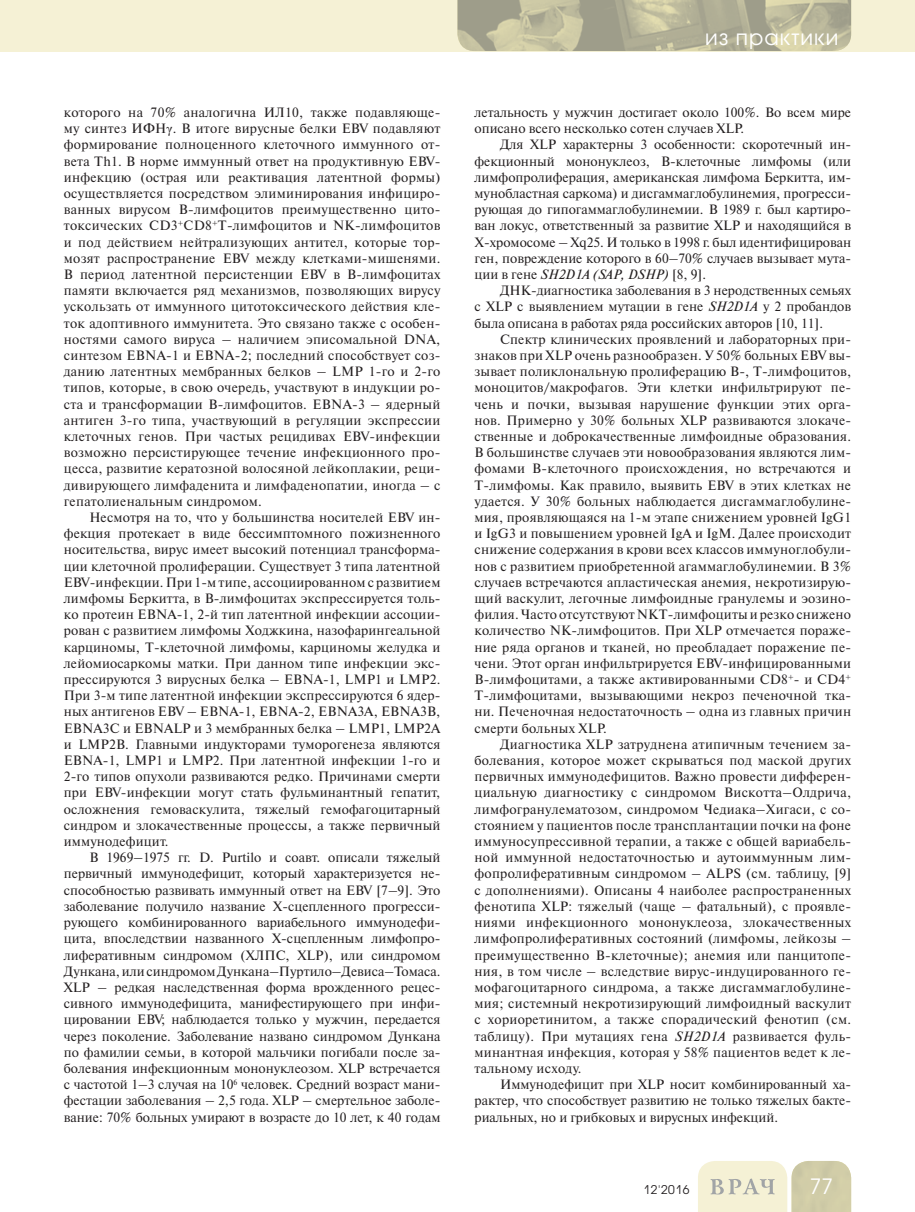
<style>
.page{position:relative;width:915px;height:1212px;background:#fff}
.page>*{position:absolute;margin:0;border:0;box-sizing:border-box;transform-origin:0 0}
.t1{font:21px "Avant Garde Gothic C";letter-spacing:.05em;color:#fff}
.t2{font:13.5px/16.2px "Newton C";color:#231f20;text-align:justify}
.t3{font:12px "Avant Garde Gothic C";letter-spacing:.05em;color:#231f20}
.s1{font-family:"Times New Roman"}
.s2{font-style:italic}
</style>
<div class="page">
<div style="left:0;top:0;width:914px;height:51px;background:#f5f1d5"></div>
<svg style="left:698px;top:1161px;width:152px;height:51px;background:#e3e0c4"></svg>
<img style="left:457px;top:0;width:393px;height:51px">
<p class="t2" style="left:64px;top:106px;width:378px">которого на 70% аналогична ИЛ10, также подавляюще&shy;му синтез ИФН<span class="s1">γ</span>. В итоге вирусные белки EBV подавляют формирование полноценного клеточного иммунного от&shy;вета Th1. В норме иммунный ответ на продуктивную EBV&shy;инфекцию (острая или реактивация латентной формы) осуществляется посредством элиминирования инфициро&shy;ванных вирусом В-лимфоцитов преимущественно цито&shy;токсических СD3<sup>+</sup>CD8<sup>+</sup>Т-лимфоцитов и NK-лимфоцитов и под действием нейтрализующих антител, которые тор&shy;мозят распространение EBV между клетками-мишенями.<br>В период латентной персистенции EBV в В-лимфоцитах памяти включается ряд механизмов, позволяющих вирусу ускользать от иммунного цитотоксического действия кле&shy;ток адоптивного иммунитета. Это связано также с особен&shy;ностями самого вируса – наличием эписомальной DNA, синтезом EBNA-1 и EBNA-2; последний способствует соз&shy;данию латентных мембранных белков – LMP 1-го и 2-го типов, которые, в свою очередь, участвуют в индукции ро&shy;ста и трансформации В-лимфоцитов. EBNA-3 – ядерный антиген 3-го типа, участвующий в регуляции экспрессии клеточных генов. При частых рецидивах EBV-инфекции возможно персистирующее течение инфекционного про&shy;цесса, развитие кератозной волосяной лейкоплакии, реци&shy;дивирующего лимфаденита и лимфаденопатии, иногда – с гепатолиенальным синдромом.</p>
<p class="t2" style="left:64px;top:511px;width:378px;text-indent:26px">Несмотря на то, что у большинства носителей EBV ин&shy;фекция протекает в виде бессимптомного пожизненного носительства, вирус имеет высокий потенциал трансформа&shy;ции клеточной пролиферации. Существует 3 типа латентной EBV-инфекции. При 1-м типе, ассоциированном с развитием лимфомы Беркитта, в В-лимфоцитах экспрессируется толь&shy;ко протеин EBNA-1, 2-й тип латентной инфекции ассоции&shy;рован с развитием лимфомы Ходжкина, назофарингеальной карциномы, Т-клеточной лимфомы, карциномы желудка и лейомиосаркомы матки. При данном типе инфекции экс&shy;прессируются 3 вирусных белка – EBNA-1, LMP1 и LMP2.<br>При 3-м типе латентной инфекции экспрессируются 6 ядер&shy;ных антигенов EBV – EBNA-1, EBNA-2, EBNA3A, EBNA3B, EBNA3C и EBNALP и 3 мембранных белка – LMP1, LMP2A и LMP2B. Главными индукторами туморогенеза являются EBNA-1, LMP1 и LMP2. При латентной инфекции 1-го и 2-го типов опухоли развиваются редко. Причинами смерти при EBV-инфекции могут стать фульминантный гепатит, осложнения гемоваскулита, тяжелый гемофагоцитарный синдром и злокачественные процессы, а также первичный иммунодефицит.</p>
<p class="t2" style="left:64px;top:851px;width:378px;text-indent:26px">В 1969–1975 гг. D. Purtilo и соавт. описали тяжелый первичный иммунодефицит, который характеризуется не&shy;способностью развивать иммунный ответ на EBV [7–9]. Это заболевание получило название Х-сцепленного прогресси&shy;рующего комбинированного вариабельного иммунодефи&shy;цита, впоследствии названного Х-сцепленным лимфопро&shy;лиферативным синдромом (ХЛПС, XLP), или синдромом Дункана, или синдромом Дункана–Пуртило–Девиса–Томаса.<br>XLP – редкая наследственная форма врожденного рецес&shy;сивного иммунодефицита, манифестирующего при инфи&shy;цировании EBV; наблюдается только у мужчин, передается через поколение. Заболевание названо синдромом Дункана по фамилии семьи, в которой мальчики погибали после за&shy;болевания инфекционным мононуклеозом. XLP встречается с частотой 1–3 случая на 10<sup>6</sup> человек. Средний возраст мани&shy;фестации заболевания – 2,5 года. XLP – смертельное заболе&shy;вание: 70% больных умирают в возрасте до 10 лет, к 40 годам</p>
<h1 class="t1" style="left:704px;top:27px;width:135px">из практики</h1>
<p class="t2" style="left:474px;top:106px;width:378px">летальность у мужчин достигает около 100%. Во всем мире описано всего несколько сотен случаев XLP.</p>
<p class="t2" style="left:474px;top:138px;width:378px;text-indent:26px">Для XLP характерны 3 особенности: скоротечный ин&shy;фекционный мононуклеоз, В-клеточные лимфомы (или лимфопролиферация, американская лимфома Беркитта, им&shy;мунобластная саркома) и дисгаммаглобулинемия, прогресси&shy;рующая до гипогаммаглобулинемии. В 1989 г. был картиро&shy;ван локус, ответственный за развитие XLP и находящийся в Х-хромосоме – Xq25. И только в 1998 г. был идентифицирован ген, повреждение которого в 60–70% случаев вызывает мута&shy;ции в гене <span class="s2">SH2D1A (SAP, DSHP)</span> [8, 9].</p>
<p class="t2" style="left:474px;top:284px;width:378px;text-indent:26px">ДНК-диагностика заболевания в 3 неродственных семьях с XLP с выявлением мутации в гене <span class="s2">SH2D1A</span> у 2 пробандов была описана в работах ряда российских авторов [10, 11].</p>
<p class="t2" style="left:474px;top:332px;width:378px;text-indent:26px">Спектр клинических проявлений и лабораторных при&shy;знаков при XLP очень разнообразен. У 50% больных EBV вы&shy;зывает поликлональную пролиферацию В-, Т-лимфоцитов, моноцитов/макрофагов. Эти клетки инфильтрируют пе&shy;чень и почки, вызывая нарушение функции этих орга&shy;нов. Примерно у 30% больных XLP развиваются злокаче&shy;ственные и доброкачественные лимфоидные образования.<br>В большинстве случаев эти новообразования являются лим&shy;фомами В-клеточного происхождения, но встречаются и Т-лимфомы. Как правило, выявить EBV в этих клетках не удается. У 30% больных наблюдается дисгаммаглобулине&shy;мия, проявляющаяся на 1-м этапе снижением уровней IgG1 и IgG3 и повышением уровней IgA и IgM. Далее происходит снижение содержания в крови всех классов иммуноглобули&shy;нов с развитием приобретенной агаммаглобулинемии. В 3% случаев встречаются апластическая анемия, некротизирую&shy;щий васкулит, легочные лимфоидные гранулемы и эозино&shy;филия. Часто отсутствуют NKT-лимфоциты и резко снижено количество NK-лимфоцитов. При XLP отмечается пораже&shy;ние ряда органов и тканей, но преобладает поражение пе&shy;чени. Этот орган инфильтрируется EBV-инфицированными В-лимфоцитами, а также активированными CD8<sup>+</sup>- и CD4<sup>+ </sup>T-лимфоцитами, вызывающими некроз печеночной тка&shy;ни. Печеночная недостаточность – одна из главных причин смерти больных XLP.</p>
<p class="t2" style="left:474px;top:737px;width:378px;text-indent:26px">Диагностика XLP затруднена атипичным течением за&shy;болевания, которое может скрываться под маской других первичных иммунодефицитов. Важно провести дифферен&shy;циальную диагностику с синдромом Вискотта–Олдрича, лимфогранулематозом, синдромом Чедиака–Хигаси, с со&shy;стоянием у пациентов после трансплантации почки на фоне иммуносупрессивной терапии, а также с общей вариабель&shy;ной иммунной недостаточностью и аутоиммунным лим&shy;фопролиферативным синдромом – ALPS (см. таблицу, [9] с дополнениями). Описаны 4 наиболее распроcтраненных фенотипа XLP: тяжелый (чаще – фатальный), с проявле&shy;ниями инфекционного мононуклеоза, злокачественных лимфопролиферативных состояний (лимфомы, лейкозы – преимущественно В-клеточные); анемия или панцитопе&shy;ния, в том числе – вследствие вирус-индуцированного ге&shy;мофагоцитарного синдрома, а также дисгаммаглобулине&shy;мия; системный некротизирующий лимфоидный васкулит с хориоретинитом, а также спорадический фенотип (см. таблицу). При мутациях гена <span class="s2">SH2D1A</span> развивается фуль&shy;минантная инфекция, которая у 58% пациентов ведет к ле&shy;тальному исходу.</p>
<p class="t2" style="left:474px;top:1078px;width:378px;text-indent:26px">Иммунодефицит при XLP носит комбинированный ха&shy;рактер, что способствует развитию не только тяжелых бакте&shy;риальных, но и грибковых и вирусных инфекций.</p>
<p class="t3" style="left:643px;top:1184px;width:47px">12'2016</p>
<h1 class="t1" style="left:809px;top:1177px;width:25px">77</h1>
</div>
